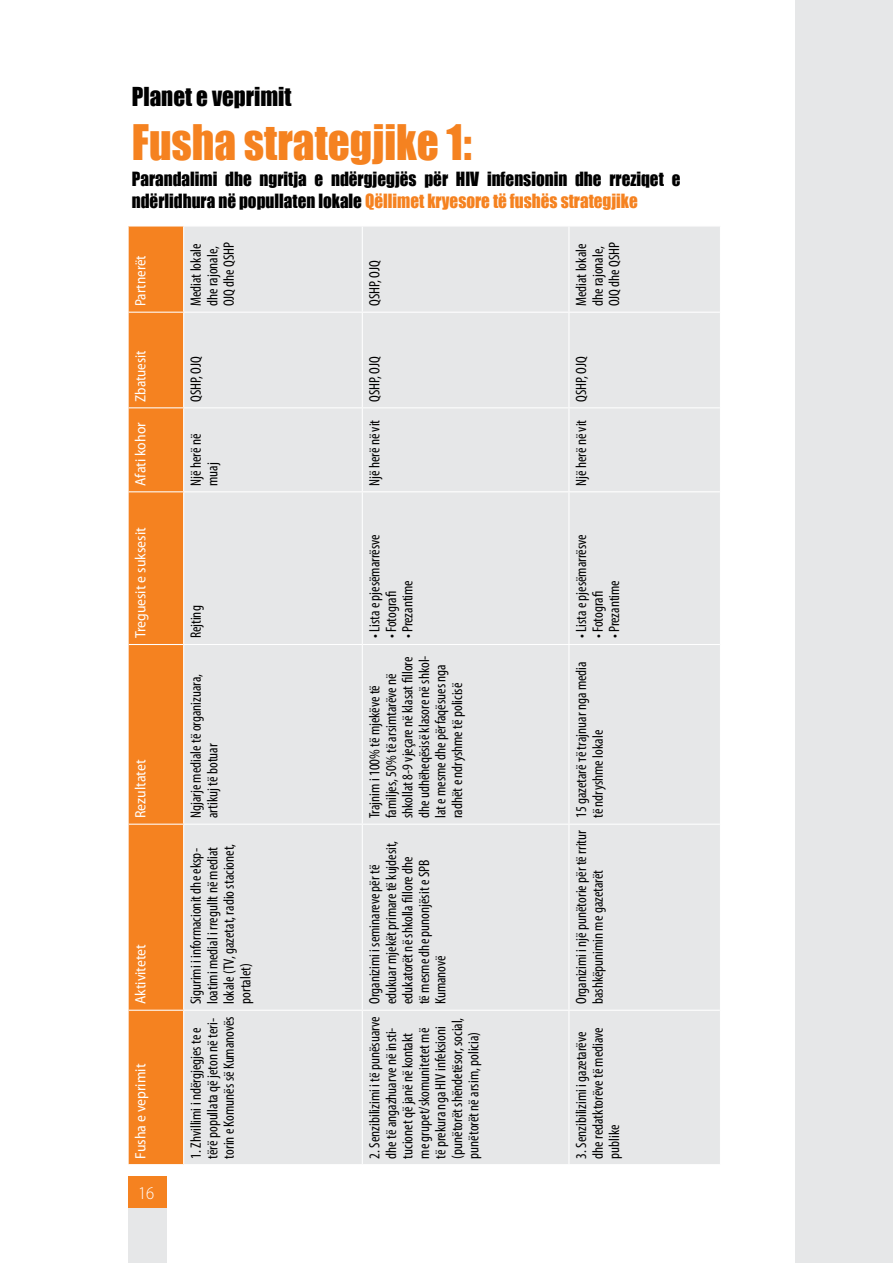
<style>
.page{position:relative;width:893px;height:1263px;background:#fff}
.page>*{position:absolute;margin:0;border:0;box-sizing:border-box;transform-origin:0 0}
.t1{font:45px "Impact";color:#f58220;scale:.96 1}
.t2{font:24px "Impact";color:#000;scale:.96 1}
.t3{font:18px/22.5px "Impact";color:#000;scale:.95 1}
.t4{font:300 semi-condensed 18px "Myriad Pro";color:#fff}
.t5{font:condensed 15px/16.5px "Myriad Pro";color:#000}
.t6{font:semi-condensed 15px "Myriad Pro";color:#fff}
.t7{font:semi-condensed 15px "Myriad Pro";color:#fff;scale:.95 1}
.s1{color:#f58220}
</style>
<div class="page">
<div style="left:128px;top:1176px;width:38px;height:86px;background:#f58220"></div>
<div style="left:128px;top:1208px;width:38px;height:55px;background:#e6e7e8"></div>
<div style="left:129px;top:226px;width:54px;height:938px;background:#f58220"></div>
<div style="left:184px;top:226px;width:536px;height:938px;background:#e6e7e8"></div>
<div style="left:363px;top:313px;width:357px;height:178px;background:#e6e7e8"></div>
<hr style="left:362px;top:226px;width:1px;height:86px;background:#fff">
<hr style="left:568px;top:226px;width:1px;height:86px;background:#fff">
<hr style="left:362px;top:313px;width:1px;height:94px;background:#fff">
<hr style="left:568px;top:313px;width:1px;height:94px;background:#fff">
<hr style="left:362px;top:408px;width:1px;height:83px;background:#fff">
<hr style="left:568px;top:408px;width:1px;height:83px;background:#fff">
<hr style="left:362px;top:492px;width:1px;height:152px;background:#fff">
<hr style="left:568px;top:492px;width:1px;height:152px;background:#fff">
<hr style="left:362px;top:645px;width:1px;height:179px;background:#fff">
<hr style="left:568px;top:645px;width:1px;height:179px;background:#fff">
<hr style="left:362px;top:825px;width:1px;height:185px;background:#fff">
<hr style="left:568px;top:825px;width:1px;height:185px;background:#fff">
<hr style="left:362px;top:1011px;width:1px;height:153px;background:#fff">
<hr style="left:568px;top:1011px;width:1px;height:153px;background:#fff">
<hr style="left:129px;top:312px;width:55px;height:1px;background:#fff">
<hr style="left:184px;top:312px;width:178px;height:1px;background:#fff">
<hr style="left:362px;top:312px;width:207px;height:1px;background:#fff">
<hr style="left:569px;top:312px;width:151px;height:1px;background:#fff">
<hr style="left:129px;top:407px;width:55px;height:1px;background:#fff">
<hr style="left:184px;top:407px;width:178px;height:1px;background:#fff">
<hr style="left:362px;top:407px;width:207px;height:1px;background:#fff">
<hr style="left:569px;top:407px;width:151px;height:1px;background:#fff">
<hr style="left:129px;top:491px;width:55px;height:1px;background:#fff">
<hr style="left:184px;top:491px;width:178px;height:1px;background:#fff">
<hr style="left:362px;top:491px;width:207px;height:1px;background:#fff">
<hr style="left:569px;top:491px;width:151px;height:1px;background:#fff">
<hr style="left:129px;top:644px;width:55px;height:1px;background:#fff">
<hr style="left:184px;top:644px;width:178px;height:1px;background:#fff">
<hr style="left:362px;top:644px;width:207px;height:1px;background:#fff">
<hr style="left:569px;top:644px;width:151px;height:1px;background:#fff">
<hr style="left:129px;top:824px;width:55px;height:1px;background:#fff">
<hr style="left:184px;top:824px;width:178px;height:1px;background:#fff">
<hr style="left:362px;top:824px;width:207px;height:1px;background:#fff">
<hr style="left:569px;top:824px;width:151px;height:1px;background:#fff">
<hr style="left:129px;top:1010px;width:55px;height:1px;background:#fff">
<hr style="left:184px;top:1010px;width:178px;height:1px;background:#fff">
<hr style="left:362px;top:1010px;width:207px;height:1px;background:#fff">
<hr style="left:569px;top:1010px;width:151px;height:1px;background:#fff">
<div style="left:795px;top:0;width:98px;height:1263px;background:#e6e7e8"></div>
<h2 class="t2" style="left:132px;top:78px;width:168px">Planet e veprimit</h2>
<h1 class="t1" style="left:132px;top:108px;width:356px">Fusha strategjike 1:</h1>
<p class="t3" style="left:132px;top:167px;width:579px">Parandalimi dhe ngritja e ndërgjegjës për HIV infensionin dhe rreziqet e ndërlidhura në popullaten lokale <span class="s1">Qëllimet kryesore të fushës strategjike</span></p>
<p class="t7" style="left:131px;top:306px;width:55px;rotate:-90deg">Partnerët</p>
<p class="t5" style="left:188px;top:306px;width:66px;rotate:-90deg">Mediat lokale dhe rajonale,<br>OJQ dhe QSHP</p>
<p class="t5" style="left:366px;top:306px;width:47px;rotate:-90deg">QSHP, OJQ</p>
<p class="t5" style="left:573px;top:306px;width:66px;rotate:-90deg">Mediat lokale dhe rajonale,<br>OJQ dhe QSHP</p>
<p class="t7" style="left:131px;top:402px;width:56px;rotate:-90deg">Zbatuesit</p>
<p class="t5" style="left:188px;top:402px;width:47px;rotate:-90deg">QSHP, OJQ</p>
<p class="t5" style="left:366px;top:402px;width:47px;rotate:-90deg">QSHP, OJQ</p>
<p class="t5" style="left:573px;top:402px;width:47px;rotate:-90deg">QSHP, OJQ</p>
<p class="t6" style="left:131px;top:486px;width:65px;rotate:-90deg">Afati kohor</p>
<p class="t5" style="left:188px;top:486px;width:53px;rotate:-90deg">Një herë në muaj</p>
<p class="t5" style="left:366px;top:486px;width:68px;rotate:-90deg">Një herë në vit</p>
<p class="t5" style="left:573px;top:486px;width:68px;rotate:-90deg">Një herë në vit</p>
<p class="t6" style="left:131px;top:638px;width:112px;rotate:-90deg">Treguesit e suksesit</p>
<p class="t6" style="left:131px;top:818px;width:60px;rotate:-90deg">Rezultatet</p>
<p class="t6" style="left:131px;top:1004px;width:62px;rotate:-90deg">Aktivitetet</p>
<p class="t6" style="left:131px;top:1159px;width:96px;rotate:-90deg">Fusha e veprimit</p>
<p class="t4" style="left:138px;top:1183px;width:18px">16</p>
<p class="t5" style="left:188px;top:638px;width:35px;rotate:-90deg">Rejting</p>
<p class="t5" style="left:188px;top:818px;width:146px;rotate:-90deg">Ngjarje mediale të organizuara, artikuj të botuar</p>
<p class="t5" style="left:366px;top:638px;width:106px;rotate:-90deg">• Lista e pjesëmarrësve</p>
<p class="t5" style="left:383px;top:638px;width:49px;rotate:-90deg">• Fotografi</p>
<p class="t5" style="left:399px;top:638px;width:60px;rotate:-90deg">• Prezantime</p>
<p class="t5" style="left:573px;top:638px;width:106px;rotate:-90deg">• Lista e pjesëmarrësve</p>
<p class="t5" style="left:589px;top:638px;width:49px;rotate:-90deg">• Fotografi</p>
<p class="t5" style="left:606px;top:638px;width:60px;rotate:-90deg">• Prezantime</p>
<p class="t5" style="left:366px;top:818px;width:164px;rotate:-90deg">Trajnim i 100% të mjekëve të familjes, 50% të arsimtarëve në shkollat 8-9 vjeçare në klasat fillore dhe udhëheqësisë klasore në shkol&shy;lat e mesme dhe përfaqësues nga radhët e ndryshme të policisë</p>
<p class="t5" style="left:573px;top:818px;width:158px;rotate:-90deg">15 gazetarë тë trajnuar nga media të ndryshme lokale</p>
<p class="t5" style="left:188px;top:1004px;width:162px;rotate:-90deg">Sigurimi i informacionit dhe eksp&shy;loatimi medial i rregullt në mediat lokale (TV, gazetat, radio stacionet, portalet)</p>
<p class="t5" style="left:366px;top:1004px;width:165px;rotate:-90deg">Organizimi i seminareve për të edukuar mjekët primare të kujdesit, edukatorët në shkolla fillore dhe<br>të mesme dhe punonjësit e SPB<br>Kumanovë</p>
<p class="t5" style="left:573px;top:1004px;width:175px;rotate:-90deg">Organizimi i një punëtorie për të rritur bashkëpunimin me gazetarët</p>
<p class="t5" style="left:188px;top:1159px;width:144px;rotate:-90deg">1. Zhvillimi i ndërgjegjes te e tërë popullata që jeton në teri&shy;torin e Komunës së Kumanovës</p>
<p class="t5" style="left:366px;top:1159px;width:144px;rotate:-90deg">2. Senzibilizimi i të punësuarve dhe të angazhuarve në insti&shy;tucionet që janë në kontakt me grupet/skomunitetet më të prekura nga HIV infeksioni (punëtorët shëndetësor, social, punëtorët në arsim, policia)</p>
<p class="t5" style="left:573px;top:1159px;width:133px;rotate:-90deg">3. Senzibilizimi i gazetarëve dhe redatktorëve të mediave publike</p>
</div>
